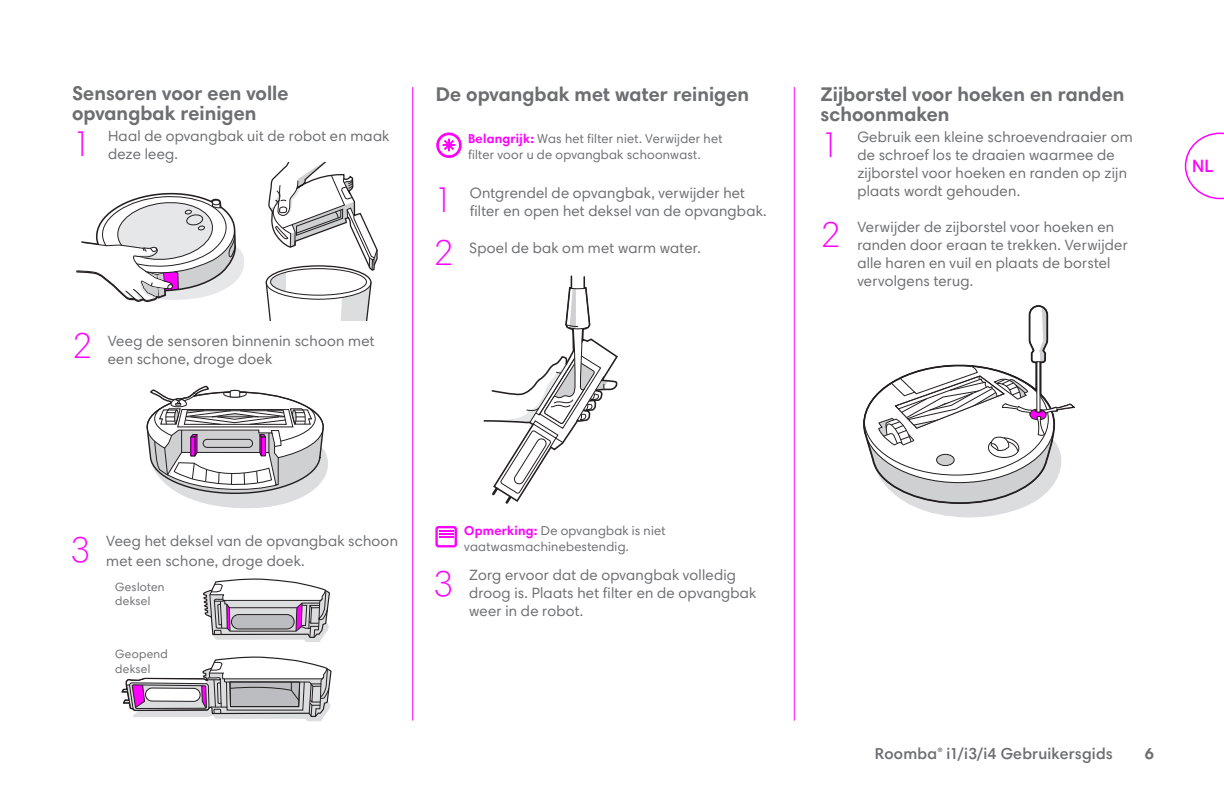
<style>
.page{position:relative;width:1224px;height:792px;background:#fff}
.page>*{position:absolute;margin:0;border:0;box-sizing:border-box;transform-origin:0 0}
.t1{font:300 36px "Harmonia Sans Std";color:#f0f}
.t2{font:700 20px/20px "Harmonia Sans Std";letter-spacing:.005em;color:#6d6e71}
.t3{font:600 18px "Harmonia Sans Std";color:#f0f}
.t4{font:600 16px "Harmonia Sans Std";letter-spacing:.015em;color:#6d6e71}
.t5{font:700 16px "Harmonia Sans Std";color:#6d6e71}
.t6{font:15px/18px "Harmonia Sans Std";letter-spacing:.02em;color:#6d6e71}
.t7{font:13px/16px "Harmonia Sans Std";letter-spacing:.02em;color:#6d6e71}
.t8{font:12px/14.4px "Harmonia Sans Std";letter-spacing:.025em;color:#6d6e71}
.s1{font-weight:700;color:#f0f}
</style>
<div class="page">
<svg style="left:1185px;top:133px;width:39px;height:66px"></svg>
<hr style="left:412px;top:87px;width:1px;height:634px;background:#f0f">
<div style="left:436px;top:133px;width:26px;height:25px;border:3px solid #f0f;border-radius:50%"></div>
<svg style="left:441px;top:137px;width:16px;height:16px"></svg>
<div style="left:435px;top:526px;width:22px;height:21px;border:2px solid #f0f;border-radius:2px"></div>
<svg style="left:439px;top:530px;width:14px;height:7px"></svg>
<hr style="left:794px;top:87px;width:1px;height:634px;background:#f0f">
<svg style="left:911px;top:403px;width:163px;height:115px"></svg>
<svg style="left:863px;top:305px;width:193px;height:200px"></svg>
<div style="left:937px;top:454px;width:17px;height:12px;background:#cfd0d2;border-radius:50%"></div>
<div style="left:936px;top:454px;width:19px;height:12px;border:1px solid #231f20;border-radius:50%"></div>
<svg style="left:76px;top:192px;width:168px;height:111px"></svg>
<svg style="left:265px;top:163px;width:113px;height:158px"></svg>
<svg style="left:146px;top:385px;width:182px;height:123px"></svg>
<svg style="left:203px;top:578px;width:127px;height:64px"></svg>
<svg style="left:121px;top:656px;width:211px;height:65px"></svg>
<svg style="left:483px;top:275px;width:135px;height:229px"></svg>
<h2 class="t2" style="left:72px;top:85px;width:218px">Sensoren voor een volle</h2>
<h2 class="t2" style="left:436px;top:86px;width:315px">De opvangbak met water reinigen</h2>
<h2 class="t2" style="left:72px;top:105px;width:186px">opvangbak reinigen</h2>
<h1 class="t1" style="left:72px;top:130px;width:21px">1</h1>
<p class="t6" style="left:108px;top:128px;width:283px">Haal de opvangbak uit de robot en maak deze leeg.</p>
<h1 class="t1" style="left:72px;top:332px;width:21px">2</h1>
<p class="t6" style="left:108px;top:333px;width:268px">Veeg de sensoren binnenin schoon met een schone, droge doek</p>
<h1 class="t1" style="left:434px;top:186px;width:21px">1</h1>
<h1 class="t1" style="left:433px;top:239px;width:21px">2</h1>
<p class="t7" style="left:468px;top:132px;width:256px"><span class="s1">Belangrijk:</span> Was het filter niet. Verwijder het filter voor u de opvangbak schoonwast.</p>
<p class="t6" style="left:470px;top:185px;width:298px">Ontgrendel de opvangbak, verwijder het filter en open het deksel van de opvangbak.</p>
<p class="t6" style="left:469px;top:240px;width:233px">Spoel de bak om met warm water.</p>
<h2 class="t2" style="left:821px;top:86px;width:305px">Zijborstel voor hoeken en randen schoonmaken</h2>
<h1 class="t1" style="left:821px;top:131px;width:21px">1</h1>
<p class="t6" style="left:857px;top:129px;width:277px">Gebruik een kleine schroevendraaier om de schroef los te draaien waarmee de zijborstel voor hoeken en randen op zijn plaats wordt gehouden.</p>
<p class="t6" style="left:857px;top:219px;width:272px">Verwijder de zijborstel voor hoeken en randen door eraan te trekken. Verwijder alle haren en vuil en plaats de borstel vervolgens terug.</p>
<h1 class="t1" style="left:821px;top:220px;width:21px">2</h1>
<p class="t3" style="left:1192px;top:159px;width:22px">NL</p>
<h1 class="t1" style="left:70px;top:535px;width:21px">3</h1>
<p class="t6" style="left:106px;top:532px;width:293px;line-height:20px">Veeg het deksel van de opvangbak schoon met een schone, droge doek.</p>
<p class="t8" style="left:115px;top:580px;width:51px">Gesloten deksel</p>
<p class="t8" style="left:115px;top:648px;width:54px">Geopend deksel</p>
<h1 class="t1" style="left:433px;top:569px;width:21px">3</h1>
<p class="t7" style="left:464px;top:524px;width:203px"><span class="s1">Opmerking:</span> De opvangbak is niet vaatwasmachinebestendig.</p>
<p class="t6" style="left:469px;top:567px;width:289px">Zorg ervoor dat de opvangbak volledig droog is. Plaats het filter en de opvangbak weer in de robot.</p>
<p class="t4" style="left:875px;top:747px;width:239px">Roomba<sup>®</sup> i1/i3/i4 Gebruikersgids</p>
<p class="t5" style="left:1145px;top:747px;width:11px">6</p>
</div>
